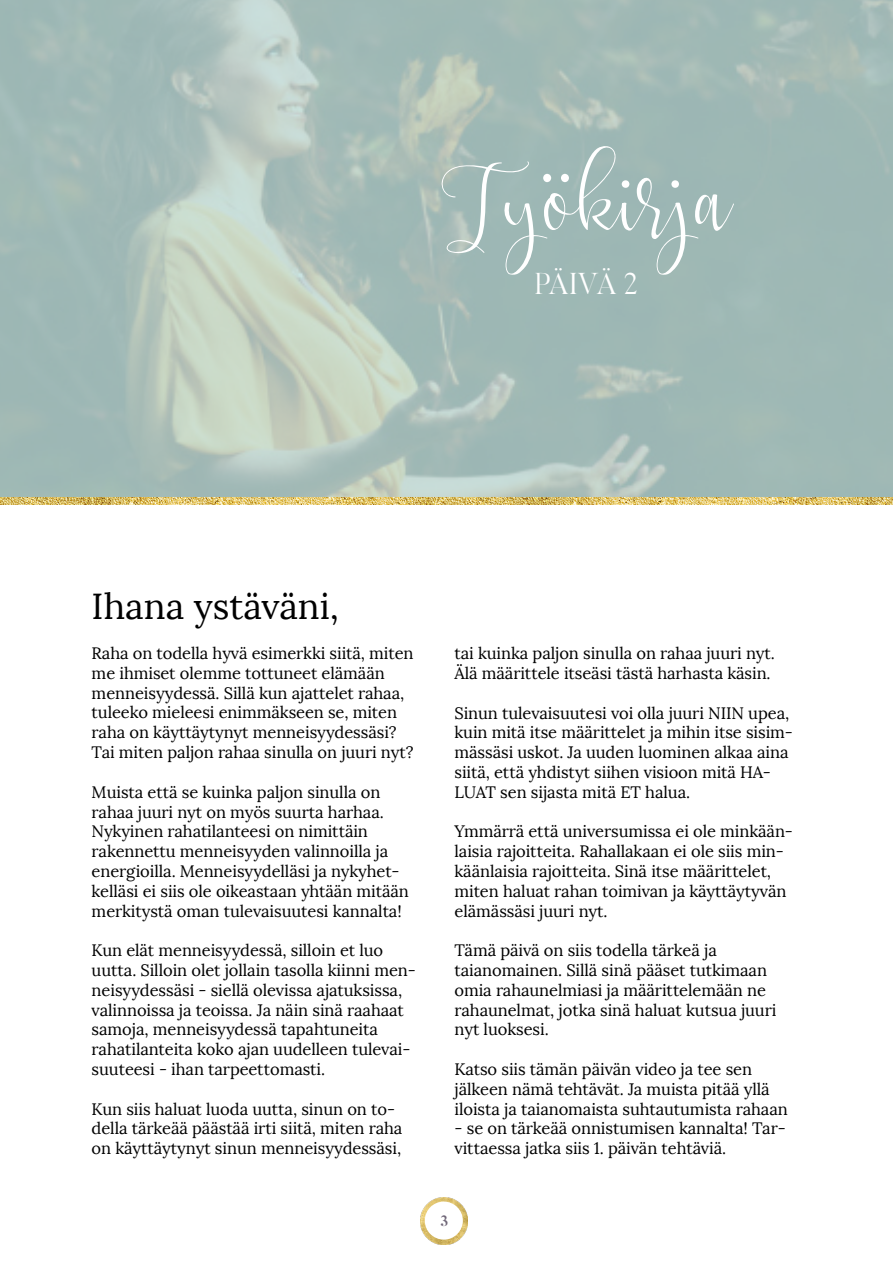
<style>
.page{position:relative;width:893px;height:1263px;background:#fff}
.page>*{position:absolute;margin:0;border:0;box-sizing:border-box;transform-origin:0 0}
.t1{font:114px "Angelova Script";color:#fff}
.t2{font:36px "Lora";color:#000}
.t3{font:300 30px "Butler";letter-spacing:-.035em;color:#fff}
.t4{font:16.5px/19.8px "Lora";letter-spacing:-.005em;color:#000}
.t5{font:700 15px "Butler";color:#716879}
</style>
<div class="page">
<img style="left:421px;top:1198px;width:46px;height:46px">
<div style="left:425px;top:1201px;width:38px;height:38px;background:#fff;border-radius:50%"></div>
<svg style="left:0;top:0;width:893px;height:498px;background:#a7bdb8"></svg>
<img style="left:0;top:498px;width:893px;height:7px">
<h1 class="t1" style="left:442px;top:125px;width:290px">Työkirja</h1>
<h3 class="t3" style="left:534px;top:265px;width:105px">PÄIVÄ 2</h3>
<h2 class="t2" style="left:92px;top:586px;width:249px">Ihana ystäväni,</h2>
<p class="t4" style="left:92px;top:644px;width:323px">Raha on todella hyvä esimerkki siitä, miten me ihmiset olemme tottuneet elämään menneisyydessä. Sillä kun ajattelet rahaa, tuleeko mieleesi enimmäkseen se, miten raha on käyttäytynyt menneisyydessäsi?<br>Tai miten paljon rahaa sinulla on juuri nyt?</p>
<p class="t4" style="left:92px;top:782px;width:319px">Muista että se kuinka paljon sinulla on rahaa juuri nyt on myös suurta harhaa.<br>Nykyinen rahatilanteesi on nimittäin rakennettu menneisyyden valinnoilla ja energioilla. Menneisyydelläsi ja nykyhet&shy;kelläsi ei siis ole oikeastaan yhtään mitään merkitystä oman tulevaisuutesi kannalta!</p>
<p class="t4" style="left:92px;top:941px;width:326px">Kun elät menneisyydessä, silloin et luo uutta. Silloin olet jollain tasolla kiinni men&shy;neisyydessäsi - siellä olevissa ajatuksissa, valinnoissa ja teoissa. Ja näin sinä raahaat samoja, menneisyydessä tapahtuneita rahatilanteita koko ajan uudelleen tulevai&shy;suuteesi - ihan tarpeettomasti.</p>
<p class="t4" style="left:92px;top:1099px;width:312px">Kun siis haluat luoda uutta, sinun on to&shy;della tärkeää päästää irti siitä, miten raha on käyttäytynyt sinun menneisyydessäsi,</p>
<p class="t4" style="left:454px;top:644px;width:322px">tai kuinka paljon sinulla on rahaa juuri nyt.<br>Älä määrittele itseäsi tästä harhasta käsin.</p>
<p class="t4" style="left:454px;top:703px;width:340px">Sinun tulevaisuutesi voi olla juuri NIIN upea, kuin mitä itse määrittelet ja mihin itse sisim&shy;mässäsi uskot. Ja uuden luominen alkaa aina siitä, että yhdistyt siihen visioon mitä HA-LUAT sen sijasta mitä ET halua.</p>
<p class="t4" style="left:454px;top:822px;width:340px">Ymmärrä että universumissa ei ole minkään&shy;laisia rajoitteita. Rahallakaan ei ole siis min&shy;käänlaisia rajoitteita. Sinä itse määrittelet, miten haluat rahan toimivan ja käyttäytyvän elämässäsi juuri nyt.</p>
<p class="t4" style="left:454px;top:941px;width:323px">Tämä päivä on siis todella tärkeä ja taianomainen. Sillä sinä pääset tutkimaan omia rahaunelmiasi ja määrittelemään ne rahaunelmat, jotka sinä haluat kutsua juuri nyt luoksesi.</p>
<p class="t4" style="left:454px;top:1060px;width:335px">Katso siis tämän päivän video ja tee sen jälkeen nämä tehtävät. Ja muista pitää yllä iloista ja taianomaista suhtautumista rahaan</p>
<p class="t4" style="left:454px;top:1119px;width:333px">- se on tärkeää onnistumisen kannalta! Tar&shy;vittaessa jatka siis 1. päivän tehtäviä.</p>
<p class="t5" style="left:440px;top:1211px;width:9px">3</p>
</div>
